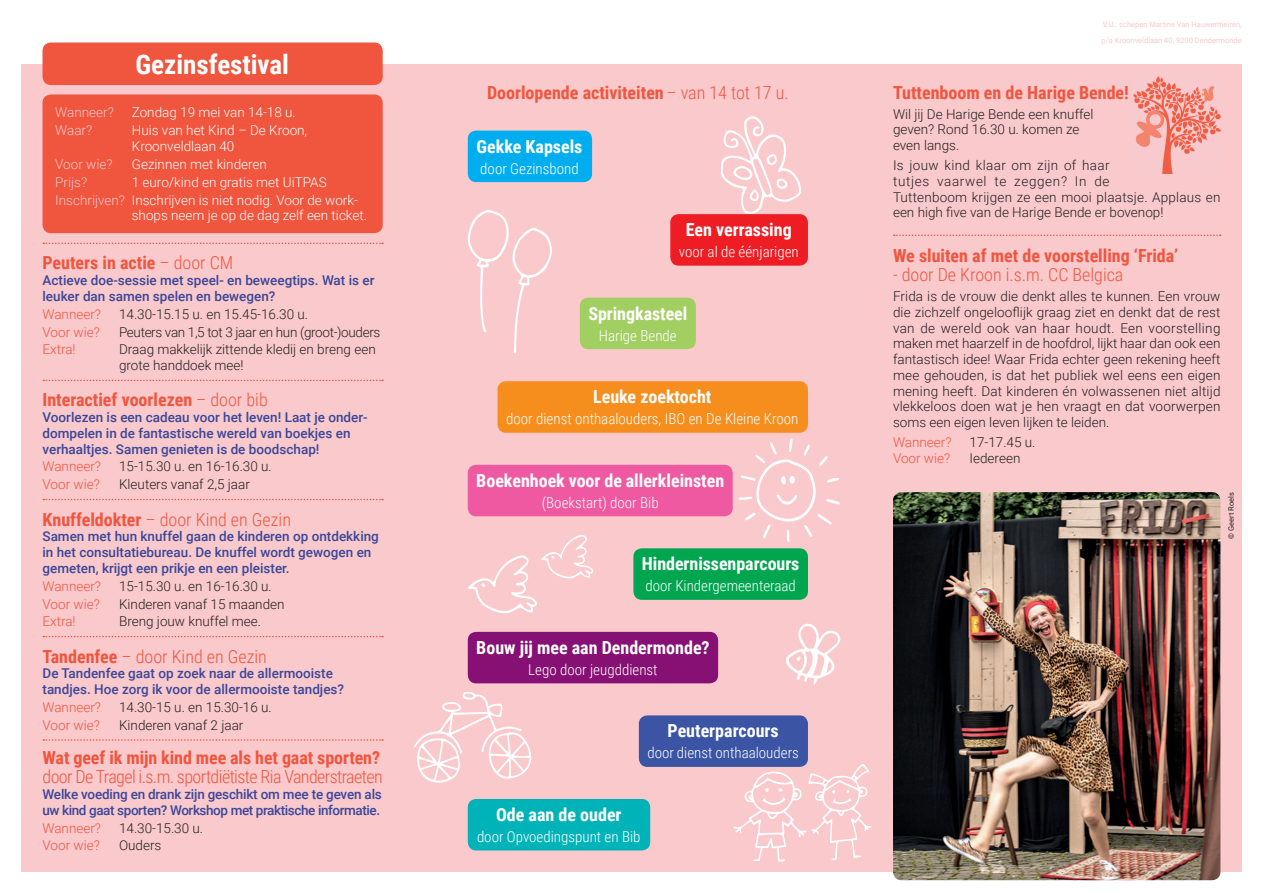
<style>
.page{position:relative;width:1263px;height:893px;background:#fff}
.page>*{position:absolute;margin:0;border:0;box-sizing:border-box;transform-origin:0 0}
.t1{font:700 27px "Roboto Condensed";color:#fff}
.t2{font:700 18px "Roboto Condensed";color:#f0553e}
.t3{font:700 18px "Roboto Condensed";color:#fff}
.t4{font:300 18px "Roboto Condensed";letter-spacing:-.01em;color:#f0553e}
.t5{font:300 18px "Roboto Condensed";letter-spacing:-.035em;color:#f0553e}
.t6{font:300 15px "Roboto Condensed";color:#fff}
.t7{font:300 13.5px/15.8px "Roboto";color:#231f20}
.t8{font:500 13.5px/15.8px "Roboto";color:#3b4798}
.t9{font:300 13.5px/15.8px "Roboto";color:#fff}
.t10{font:300 13.5px "Roboto";color:#f0553e}
.t11{font:500 13.5px/15.8px "Roboto";letter-spacing:-.03em;color:#3b4798}
.t12{font:300 13.5px "Roboto";letter-spacing:-.025em;color:#231f20}
.t13{font:300 13.5px "Roboto";color:#f9c9cc}
.t14{font:7.5px "Roboto";color:#f9c9cc}
.t15{font:7.5px "Roboto";color:#231f20}
.s1{color:#f9c9cc}
.s2{font-weight:300}
.s3{font-weight:700}
</style>
<div class="page">
<div style="left:21px;top:64px;width:1221px;height:808px;background:#f9c9cc"></div>
<img style="left:1133px;top:76px;width:87px;height:97px">
<img style="left:893px;top:492px;width:327px;height:388px">
<div style="left:43px;top:43px;width:340px;height:42px;background:#f0553e;border-radius:9px"></div>
<div style="left:43px;top:94px;width:340px;height:139px;background:#f0553e;border-radius:9px"></div>
<svg style="left:43px;top:499px;width:340px;height:1px"></svg>
<svg style="left:43px;top:636px;width:340px;height:1px"></svg>
<svg style="left:43px;top:739px;width:340px;height:2px"></svg>
<svg style="left:43px;top:380px;width:340px;height:1px"></svg>
<svg style="left:43px;top:243px;width:340px;height:1px"></svg>
<svg style="left:894px;top:235px;width:327px;height:1px"></svg>
<svg style="left:786px;top:624px;width:55px;height:61px"></svg>
<div style="left:468px;top:799px;width:182px;height:51px;background:#00b3b8;border-radius:9px"></div>
<div style="left:639px;top:715px;width:169px;height:52px;background:#3b54a4;border-radius:9px"></div>
<div style="left:633px;top:548px;width:175px;height:52px;background:#00a54f;border-radius:9px"></div>
<div style="left:580px;top:298px;width:116px;height:51px;background:#a2cf62;border-radius:9px"></div>
<div style="left:497px;top:381px;width:311px;height:52px;background:#f68e1e;border-radius:9px"></div>
<div style="left:468px;top:131px;width:124px;height:51px;background:#00aeef;border-radius:9px"></div>
<svg style="left:721px;top:116px;width:80px;height:98px"></svg>
<svg style="left:468px;top:535px;width:126px;height:79px"></svg>
<svg style="left:738px;top:438px;width:102px;height:104px"></svg>
<svg style="left:467px;top:210px;width:85px;height:143px"></svg>
<div style="left:468px;top:632px;width:250px;height:51px;background:#861073;border-radius:9px"></div>
<svg style="left:414px;top:692px;width:118px;height:91px"></svg>
<svg style="left:733px;top:763px;width:139px;height:99px"></svg>
<div style="left:670px;top:214px;width:138px;height:52px;background:#ee1d23;border-radius:9px"></div>
<div style="left:468px;top:465px;width:265px;height:51px;background:#ef59a1;border-radius:9px"></div>
<p class="t1" style="left:136px;top:45px;width:155px">Gezinsfestival</p>
<p class="t13" style="left:55px;top:103px;width:60px">Wanneer?</p>
<p class="t9" style="left:132px;top:104px;width:165px">Zondag 19 mei van 14-18 u.</p>
<p class="t13" style="left:55px;top:121px;width:39px">Waar?</p>
<p class="t9" style="left:132px;top:122px;width:177px">Huis van het Kind – De Kroon,<br>Kroonveldlaan 40</p>
<p class="t13" style="left:55px;top:155px;width:59px">Voor wie?</p>
<p class="t9" style="left:132px;top:156px;width:137px">Gezinnen met kinderen</p>
<p class="t13" style="left:55px;top:172px;width:33px">Prijs?</p>
<p class="t9" style="left:132px;top:174px;width:196px">1 euro/kind en gratis met UiTPAS</p>
<p class="t9" style="left:132px;top:191px;width:237px;text-indent:-77px"><span class="s1">Inschrijven?</span> Inschrijven is niet nodig. Voor de work&shy;shops neem je op de dag zelf een ticket.</p>
<p class="t2" style="left:43px;top:250px;width:192px">Peuters in actie <span class="s2">– door CM</span></p>
<p class="t8" style="left:43px;top:272px;width:334px">Actieve doe-sessie met speel- en beweegtips. Wat is er leuker dan samen spelen en bewegen?</p>
<p class="t10" style="left:43px;top:304px;width:60px">Wanneer?</p>
<p class="t7" style="left:119px;top:305px;width:191px">14.30-15.15 u. en 15.45-16.30 u.</p>
<p class="t10" style="left:43px;top:322px;width:59px">Voor wie?</p>
<p class="t12" style="left:119px;top:322px;width:263px">Peuters van 1,5 tot 3 jaar en hun (groot-)ouders</p>
<p class="t10" style="left:43px;top:340px;width:35px">Extra!</p>
<p class="t7" style="left:119px;top:341px;width:258px">Draag makkelijk zittende kledij en breng een grote handdoek mee!</p>
<p class="t2" style="left:43px;top:387px;width:227px">Interactief voorlezen <span class="s2">– door bib</span></p>
<p class="t8" style="left:43px;top:409px;width:327px">Voorlezen is een cadeau voor het leven! Laat je onder&shy;dompelen in de fantastische wereld van boekjes en verhaaltjes. Samen genieten is de boodschap!</p>
<p class="t10" style="left:43px;top:457px;width:60px">Wanneer?</p>
<p class="t7" style="left:119px;top:458px;width:154px">15-15.30 u. en 16-16.30 u.</p>
<p class="t10" style="left:43px;top:475px;width:59px">Voor wie?</p>
<p class="t7" style="left:119px;top:476px;width:132px">Kleuters vanaf 2,5 jaar</p>
<p class="t4" style="left:43px;top:506px;width:250px"><span class="s3">Knuffeldokter</span> – door Kind en Gezin</p>
<p class="t8" style="left:43px;top:528px;width:338px">Samen met hun knuffel gaan de kinderen op ontdekking in het consultatiebureau. De knuffel wordt gewogen en gemeten, krijgt een prikje en een pleister.</p>
<p class="t10" style="left:43px;top:576px;width:60px">Wanneer?</p>
<p class="t7" style="left:119px;top:577px;width:154px">15-15.30 u. en 16-16.30 u.</p>
<p class="t10" style="left:43px;top:594px;width:59px">Voor wie?</p>
<p class="t7" style="left:119px;top:595px;width:167px">Kinderen vanaf 15 maanden</p>
<p class="t10" style="left:43px;top:612px;width:35px">Extra!</p>
<p class="t7" style="left:119px;top:613px;width:144px">Breng jouw knuffel mee.</p>
<p class="t4" style="left:43px;top:643px;width:226px"><span class="s3">Tandenfee</span> – door Kind en Gezin</p>
<p class="t8" style="left:43px;top:665px;width:303px">De Tandenfee gaat op zoek naar de allermooiste tandjes. Hoe zorg ik voor de allermooiste tandjes?</p>
<p class="t10" style="left:43px;top:698px;width:60px">Wanneer?</p>
<p class="t7" style="left:119px;top:699px;width:154px">14.30-15 u. en 15.30-16 u.</p>
<p class="t10" style="left:43px;top:715px;width:59px">Voor wie?</p>
<p class="t7" style="left:119px;top:717px;width:126px">Kinderen vanaf 2 jaar</p>
<p class="t2" style="left:43px;top:745px;width:339px">Wat geef ik mijn kind mee als het gaat sporten?</p>
<p class="t5" style="left:43px;top:764px;width:342px">door De Tragel i.s.m. sportdiëtiste Ria Vanderstraeten</p>
<p class="t11" style="left:43px;top:786px;width:341px">Welke voeding en drank zijn geschikt om mee te geven als uw kind gaat sporten? Workshop met praktische informatie.</p>
<p class="t10" style="left:43px;top:818px;width:60px">Wanneer?</p>
<p class="t7" style="left:119px;top:819px;width:86px">14.30-15.30 u.</p>
<p class="t10" style="left:43px;top:836px;width:59px">Voor wie?</p>
<p class="t7" style="left:119px;top:837px;width:44px">Ouders</p>
<p class="t2" style="left:487px;top:80px;width:303px">Doorlopende activiteiten <span class="s2">– van 14 tot 17 u.</span></p>
<p class="t3" style="left:477px;top:134px;width:107px">Gekke Kapsels</p>
<p class="t6" style="left:480px;top:158px;width:100px">door Gezinsbond</p>
<p class="t3" style="left:686px;top:217px;width:107px">Een verrassing</p>
<p class="t6" style="left:679px;top:241px;width:121px">voor al de éénjarigen</p>
<p class="t3" style="left:588px;top:301px;width:100px">Springkasteel</p>
<p class="t6" style="left:599px;top:325px;width:79px">Harige Bende</p>
<p class="t3" style="left:593px;top:384px;width:120px">Leuke zoektocht</p>
<p class="t6" style="left:506px;top:408px;width:294px">door dienst onthaalouders, IBO en De Kleine Kroon</p>
<p class="t3" style="left:476px;top:468px;width:249px">Boekenhoek voor de allerkleinsten</p>
<p class="t6" style="left:542px;top:492px;width:118px">(Boekstart) door Bib</p>
<p class="t3" style="left:642px;top:551px;width:159px">Hindernissenparcours</p>
<p class="t6" style="left:645px;top:575px;width:152px">door Kindergemeenteraad</p>
<p class="t3" style="left:476px;top:635px;width:235px">Bouw jij mee aan Dendermonde?</p>
<p class="t6" style="left:528px;top:659px;width:131px">Lego door jeugddienst</p>
<p class="t3" style="left:667px;top:718px;width:113px">Peuterparcours</p>
<p class="t6" style="left:647px;top:743px;width:153px">door dienst onthaalouders</p>
<p class="t3" style="left:496px;top:802px;width:127px">Ode aan de ouder</p>
<p class="t6" style="left:477px;top:826px;width:165px">door Opvoedingspunt en Bib</p>
<p class="t14" style="left:1103px;top:19px;width:140px">V.U.: schepen Martine Van Hauwermeiren,</p>
<p class="t14" style="left:1101px;top:35px;width:142px">p/a Kroonveldlaan 40, 9200 Dendermonde</p>
<p class="t2" style="left:893px;top:80px;width:237px">Tuttenboom en de Harige Bende!</p>
<p class="t7" style="left:893px;top:105px;width:202px">Wil jij De Harige Bende een knuffel geven? Rond 16.30 u. komen ze even langs.</p>
<p class="t7" style="left:893px;top:157px;width:329px">Is jouw kind klaar om zijn of haar<br>tutjes vaarwel te zeggen? In de<br>Tuttenboom krijgen ze een mooi plaatsje. Applaus en een high five van de Harige Bende er bovenop!</p>
<p class="t2" style="left:893px;top:243px;width:287px">We sluiten af met de voorstelling ‘Frida’</p>
<p class="t4" style="left:893px;top:262px;width:232px">- door De Kroon i.s.m. CC Belgica</p>
<p class="t7" style="left:893px;top:288px;width:329px;text-align:justify">Frida is de vrouw die denkt alles te kunnen. Een vrouw die zichzelf ongelooflijk graag ziet en denkt dat de rest van de wereld ook van haar houdt. Een voorstelling maken met haarzelf in de hoofdrol, lijkt haar dan ook een fantastisch idee! Waar Frida echter geen rekening heeft mee gehouden, is dat het publiek wel eens een eigen mening heeft. Dat kinderen én volwassenen niet altijd vlekkeloos doen wat je hen vraagt en dat voorwerpen soms een eigen leven lijken te leiden.</p>
<p class="t10" style="left:893px;top:433px;width:60px">Wanneer?</p>
<p class="t7" style="left:969px;top:434px;width:67px">17-17.45 u.</p>
<p class="t10" style="left:893px;top:449px;width:59px">Voor wie?</p>
<p class="t7" style="left:969px;top:450px;width:52px">Iedereen</p>
<p class="t15" style="left:1226px;top:538px;width:48px;rotate:-90deg">© Geert Roels</p>
</div>
